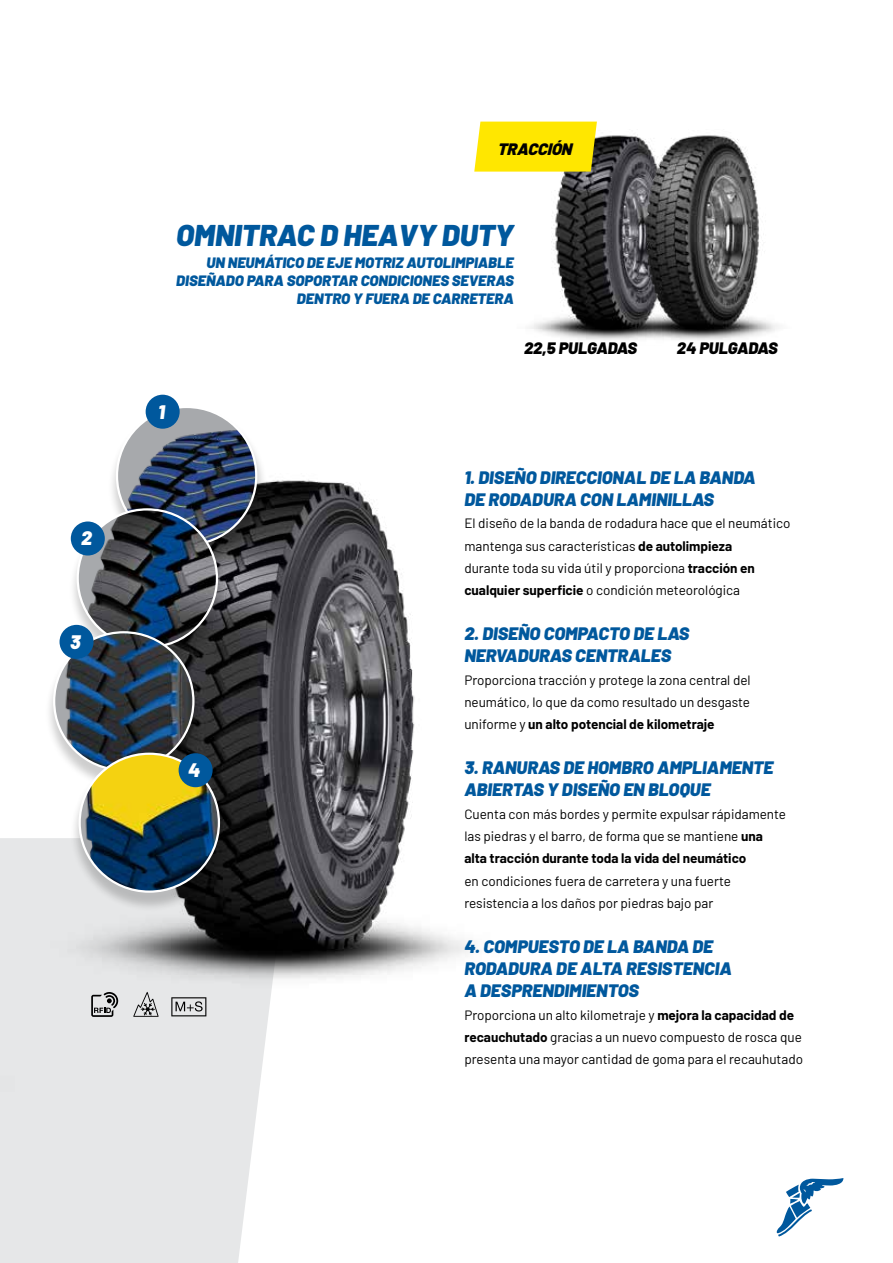
<style>
.page{position:relative;width:893px;height:1263px;background:#fff}
.page>*{position:absolute;margin:0;border:0;box-sizing:border-box;transform-origin:0 0}
.t1{font:italic 900 30px "Barlow";color:#00589d}
.t2{font:italic 900 19.5px "Barlow";color:#fff}
.t3{font:italic 900 18px/22.4px "Barlow";color:#00589d}
.t4{font:italic 900 16.5px "Barlow";color:#000}
.t5{font:italic 900 15px/18px "Barlow";color:#00589d;text-align:right}
.t6{font:13.5px/22.4px "Barlow";color:#000}
.s1{font-weight:700}
</style>
<div class="page">
<div style="left:0;top:1042px;width:265px;height:221px;background:#e6e7e8"></div>
<div style="left:0;top:1042px;width:22px;height:137px;background:#e6e7e8"></div>
<img style="left:0;top:480px;width:470px;height:562px">
<img style="left:501px;top:121px;width:84px;height:218px">
<img style="left:585px;top:121px;width:193px;height:219px">
<div style="left:107px;top:407px;width:161px;height:159px;background:#000;opacity:.2"></div>
<img style="left:117px;top:414px;width:139px;height:131px">
<div style="left:146px;top:395px;width:34px;height:34px;background:#00589d;border-radius:50%"></div>
<div style="left:68px;top:509px;width:160px;height:159px;background:#000;opacity:.2"></div>
<img style="left:78px;top:509px;width:139px;height:138px">
<div style="left:71px;top:521px;width:34px;height:34px;background:#00589d;border-radius:50%"></div>
<div style="left:45px;top:632px;width:160px;height:159px;background:#000;opacity:.2"></div>
<img style="left:55px;top:632px;width:138px;height:138px">
<div style="left:60px;top:625px;width:34px;height:34px;background:#00589d;border-radius:50%"></div>
<div style="left:70px;top:753px;width:160px;height:160px;background:#000;opacity:.2"></div>
<img style="left:80px;top:754px;width:139px;height:138px">
<div style="left:179px;top:753px;width:34px;height:34px;background:#00589d;border-radius:50%"></div>
<svg style="left:777px;top:1178px;width:66px;height:58px"></svg>
<svg style="left:474px;top:122px;width:123px;height:50px;background:#f9e30a"></svg>
<svg style="left:91px;top:992px;width:27px;height:25px"></svg>
<svg style="left:171px;top:997px;width:35px;height:19px"></svg>
<svg style="left:133px;top:992px;width:26px;height:25px"></svg>
<h2 class="t2" style="left:81px;top:524px;width:12px">2</h2>
<h2 class="t2" style="left:70px;top:627px;width:12px">3</h2>
<p class="t4" style="left:497px;top:136px;width:79px">TRACCIÓN</p>
<h1 class="t1" style="left:176px;top:212px;width:339px">OMNITRAC D HEAVY DUTY</h1>
<p class="t5" style="left:176px;top:253px;width:339px">UN NEUMÁTICO DE EJE MOTRIZ AUTOLIMPIABLE<br>DISEÑADO PARA SOPORTAR CONDICIONES SEVERAS<br>DENTRO Y FUERA DE CARRETERA</p>
<p class="t4" style="left:524px;top:336px;width:114px">22,5 PULGADAS</p>
<p class="t4" style="left:677px;top:336px;width:102px">24 PULGADAS</p>
<h2 class="t2" style="left:158px;top:397px;width:8px">1</h2>
<h2 class="t2" style="left:188px;top:755px;width:14px">4</h2>
<h3 class="t3" style="left:464px;top:465px;width:293px">1. DISEÑO DIRECCIONAL DE LA BANDA<br>DE RODADURA CON LAMINILLAS</h3>
<p class="t6" style="left:464px;top:511px;width:328px">El diseño de la banda de rodadura hace que el neumático mantenga sus características <span class="s1">de autolimpieza<br></span>durante toda su vida útil y proporciona <span class="s1">tracción en cualquier superficie</span> o condición meteorológica</p>
<h3 class="t3" style="left:464px;top:621px;width:227px">2. DISEÑO COMPACTO DE LAS<br>NERVADURAS CENTRALES</h3>
<p class="t6" style="left:464px;top:667px;width:288px;text-align:justify">Proporciona tracción y protege la zona central del neumático, lo que da como resultado un desgaste uniforme y <span class="s1">un alto potencial de kilometraje</span></p>
<h3 class="t3" style="left:464px;top:755px;width:311px">3. RANURAS DE HOMBRO AMPLIAMENTE<br>ABIERTAS Y DISEÑO EN BLOQUE</h3>
<p class="t6" style="left:464px;top:801px;width:323px">Cuenta con más bordes y permite expulsar rápidamente las piedras y el barro, de forma que se mantiene <span class="s1">una alta tracción durante toda la vida del neumático</span></p>
<p class="t6" style="left:464px;top:868px;width:268px">en condiciones fuera de carretera y una fuerte resistencia a los daños por piedras bajo par</p>
<h3 class="t3" style="left:464px;top:934px;width:269px">4. COMPUESTO DE LA BANDA DE<br>RODADURA DE ALTA RESISTENCIA<br>A DESPRENDIMIENTOS</h3>
<p class="t6" style="left:464px;top:1002px;width:340px">Proporciona un alto kilometraje y <span class="s1">mejora la capacidad de recauchutado</span> gracias a un nuevo compuesto de rosca que presenta una mayor cantidad de goma para el recauhutado</p>
</div>
